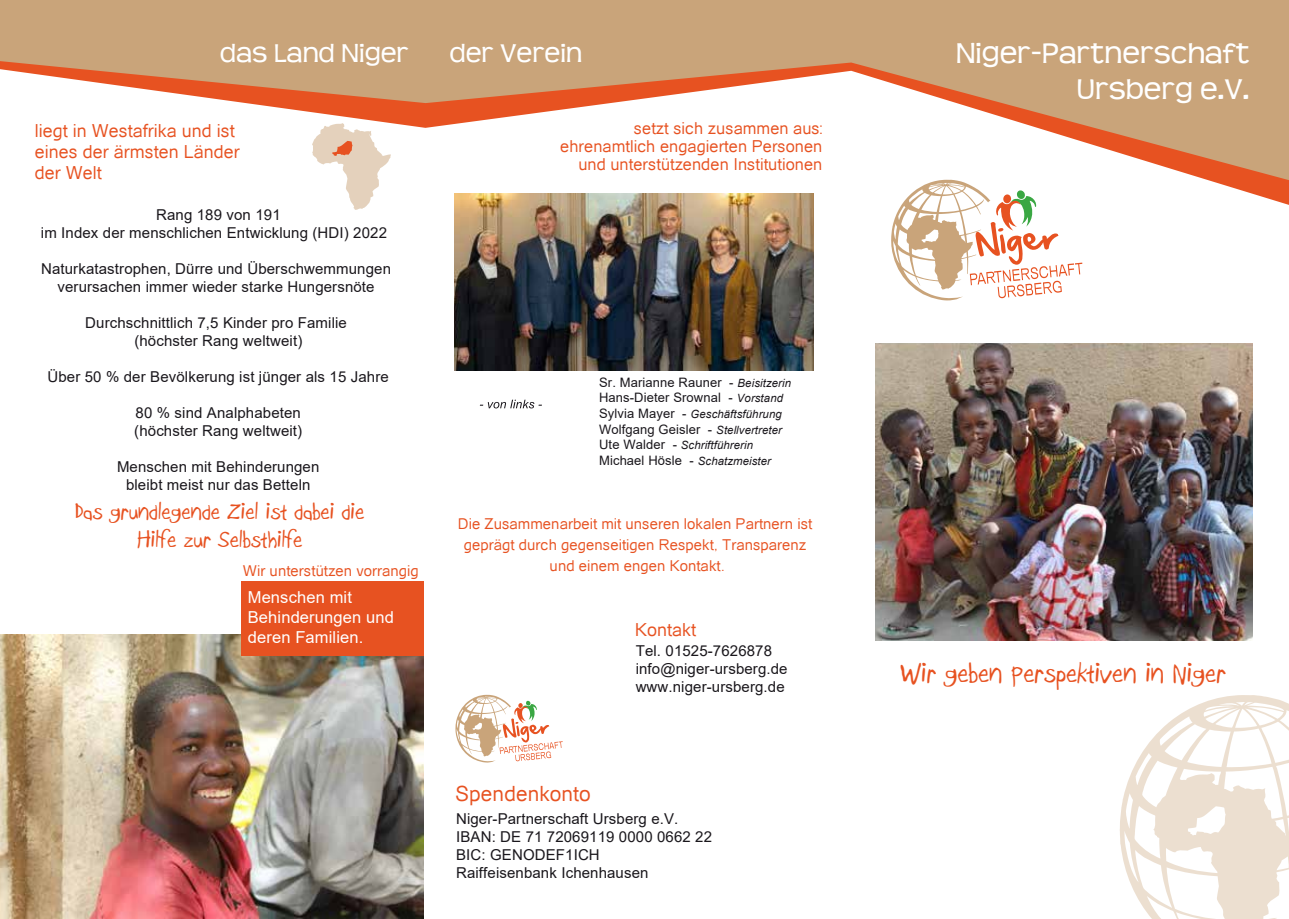
<style>
.page{position:relative;width:1289px;height:919px;background:#fff}
.page>*{position:absolute;margin:0;border:0;box-sizing:border-box;transform-origin:0 0}
.t1{font:30px/36px "Teen";color:#fff;text-align:right}
.t2{font:28.5px "Boopee";color:#e75221;scale:1.13 1}
.t3{font:27px "Teen";color:#fff}
.t4{font:24px/28.8px "Boopee";color:#e75221;text-align:center;scale:1.13 1}
.t5{font:21px "Catriel";color:#e75221}
.t6{font:18px/21px "Catriel";color:#e75221}
.t7{font:16.5px/18px "Catriel";color:#e75221;text-align:right}
.t8{font:16.5px/19.8px "Arial";letter-spacing:.01em;color:#fff}
.t9{font:15px/18px "Arial";letter-spacing:.01em;color:#1a171c;text-align:center}
.t10{font:15px/21px "Catriel";color:#e75221;text-align:center}
.t11{font:13.05px/15.6px "Arial";letter-spacing:.01em;color:#1a171c}
.t12{font:italic 11.4px "Arial";letter-spacing:.01em;color:#1a171c}
.s1{font-style:italic;font-size:11.4px}
.s2{font-style:normal;font-size:13.05px}
</style>
<div class="page">
<svg style="left:891px;top:205px;width:191px;height:95px"></svg>
<svg style="left:455px;top:694px;width:107px;height:68px"></svg>
<img style="left:875px;top:344px;width:377px;height:296px">
<img style="left:455px;top:205px;width:358px;height:165px">
<img style="left:0;top:634px;width:423px;height:284px">
<div style="left:0;top:0;width:1288px;height:61px;background:#c9a47a"></div>
<svg style="left:353px;top:205px;width:14px;height:5px"></svg>
<div style="left:242px;top:581px;width:182px;height:74px;background:#e75221"></div>
<svg style="left:0;top:61px;width:1288px;height:144px"></svg>
<svg style="left:1119px;top:695px;width:169px;height:223px"></svg>
<svg style="left:480px;top:399px;width:62px;height:9px"></svg>
<h3 class="t3" style="left:220px;top:37px;width:190px">das Land Niger</h3>
<h3 class="t3" style="left:450px;top:37px;width:134px">der Verein</h3>
<h1 class="t1" style="left:956px;top:35px;width:295px">Niger-Partnerschaft<br>Ursberg e.V.</h1>
<p class="t6" style="left:35px;top:120px;width:207px">liegt in Westafrika und ist eines der ärmsten Länder der Welt</p>
<p class="t9" style="left:41px;top:205px;width:347px">Rang 189 von 191<br>im Index der menschlichen Entwicklung (HDI) 2022</p>
<p class="t9" style="left:41px;top:259px;width:351px">Naturkatastrophen, Dürre und Überschwemmungen verursachen immer wieder starke Hungersnöte</p>
<p class="t9" style="left:85px;top:313px;width:263px">Durchschnittlich 7,5 Kinder pro Familie (höchster Rang weltweit)</p>
<p class="t9" style="left:48px;top:367px;width:343px">Über 50 % der Bevölkerung ist jünger als 15 Jahre</p>
<p class="t9" style="left:134px;top:403px;width:169px;text-align:left">80 % sind Analphabeten (höchster Rang weltweit)</p>
<p class="t9" style="left:117px;top:457px;width:204px">Menschen mit Behinderungen bleibt meist nur das Betteln</p>
<h3 class="t4" style="left:75px;top:498px;width:258px">Das grundlegende Ziel ist dabei die<br>Hilfe zur Selbsthilfe</h3>
<p class="t10" style="left:243px;top:560px;width:177px">Wir unterstützen vorrangig</p>
<p class="t8" style="left:248px;top:587px;width:148px">Menschen mit<br>Behinderungen und deren Familien.</p>
<p class="t7" style="left:560px;top:119px;width:264px">setzt sich zusammen aus: ehrenamtlich engagierten Personen und unterstützenden Institutionen</p>
<p class="t11" style="left:599px;top:374px;width:193px">Sr. Marianne Rauner - <span class="s1">Beisitzerin<br></span>Hans-Dieter Srownal - <span class="s1">Vorstand</span></p>
<p class="t12" style="left:599px;top:406px;width:184px"><span class="s2">Sylvia Mayer -</span> Geschäftsführung</p>
<p class="t11" style="left:599px;top:421px;width:184px">Wolfgang Geisler - <span class="s1">Stellvertreter</span></p>
<p class="t12" style="left:599px;top:437px;width:155px"><span class="s2">Ute Walder -</span> Schriftführerin</p>
<p class="t11" style="left:599px;top:452px;width:173px">Michael Hösle - <span class="s1">Schatzmeister</span></p>
<p class="t10" style="left:458px;top:513px;width:356px">Die Zusammenarbeit mit unseren lokalen Partnern ist geprägt durch gegenseitigen Respekt, Transparenz und einem engen Kontakt.</p>
<p class="t6" style="left:635px;top:619px;width:63px">Kontakt</p>
<p class="t9" style="left:635px;top:641px;width:153px;text-align:left">Tel. 01525-7626878 info@niger-ursberg.de www.niger-ursberg.de</p>
<h3 class="t5" style="left:455px;top:781px;width:137px">Spendenkonto</h3>
<p class="t9" style="left:456px;top:809px;width:257px;text-align:left">Niger-Partnerschaft Ursberg e.V.<br>IBAN: DE 71 72069119 0000 0662 22<br>BIC: GENODEF1ICH<br>Raiffeisenbank Ichenhausen</p>
<h2 class="t2" style="left:900px;top:657px;width:289px">Wir geben Perspektiven in Niger</h2>
</div>
